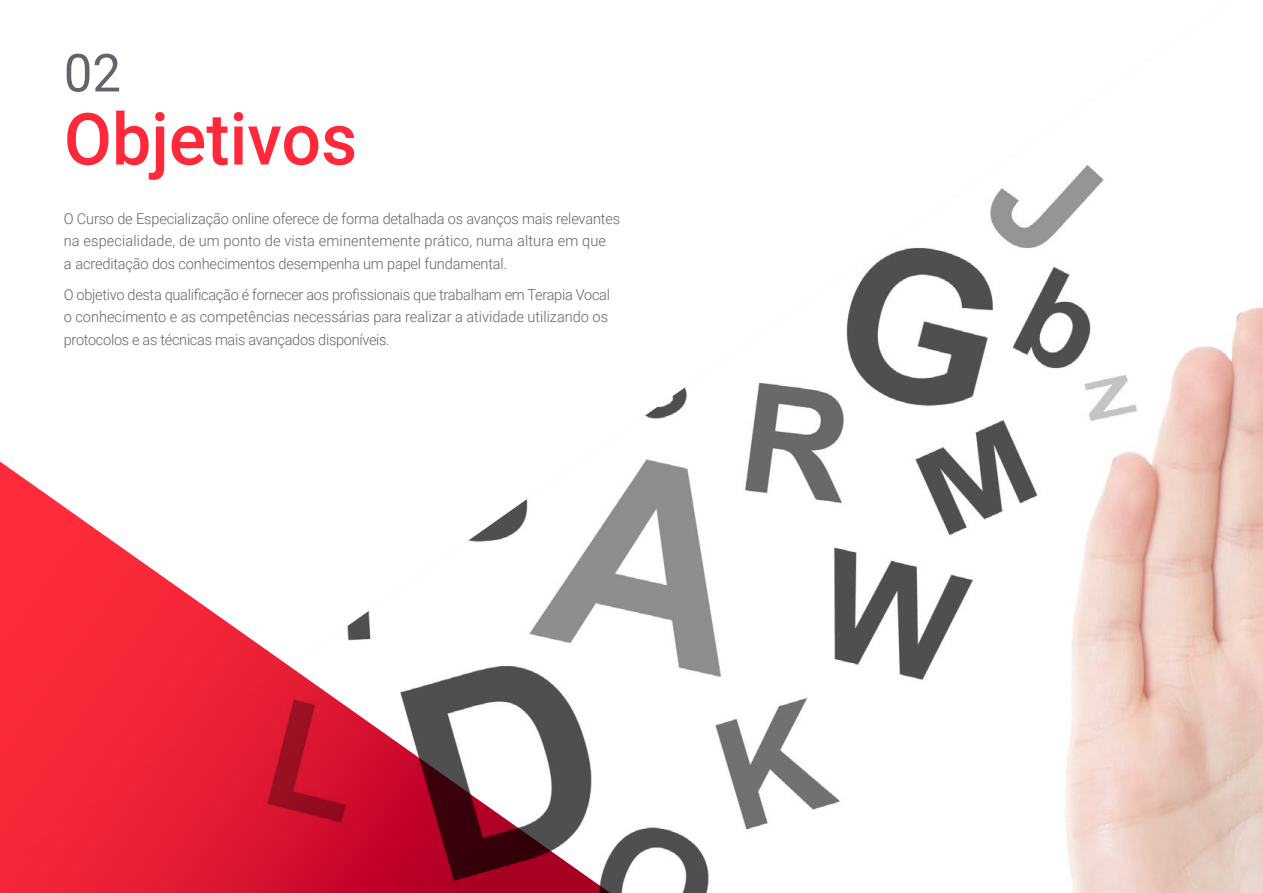
<style>
.page{position:relative;width:1263px;height:893px;background:#fff}
.page>*{position:absolute;margin:0;border:0;box-sizing:border-box;transform-origin:0 0}
.t1{font:500 72px "Roboto";color:#ff293a}
.t2{font:52.5px "Roboto";color:#61646a}
.t3{font:300 15px/22.5px "Roboto";letter-spacing:-.01em;color:#61646a}
</style>
<div class="page">
<img style="left:640px;top:165px;width:623px;height:728px">
<svg style="left:0;top:461px;width:640px;height:432px"></svg>
<h2 class="t2" style="left:64px;top:36px;width:59px">02</h2>
<h1 class="t1" style="left:64px;top:89px;width:295px">Objetivos</h1>
<p class="t3" style="left:64px;top:207px;width:558px">O Curso de Especialização online oferece de forma detalhada os avanços mais relevantes na especialidade, de um ponto de vista eminentemente prático, numa altura em que<br>a acreditação dos conhecimentos desempenha um papel fundamental.</p>
<p class="t3" style="left:64px;top:283px;width:548px">O objetivo desta qualificação é fornecer aos profissionais que trabalham em Terapia Vocal o conhecimento e as competências necessárias para realizar a atividade utilizando os protocolos e as técnicas mais avançados disponíveis.</p>
</div>
